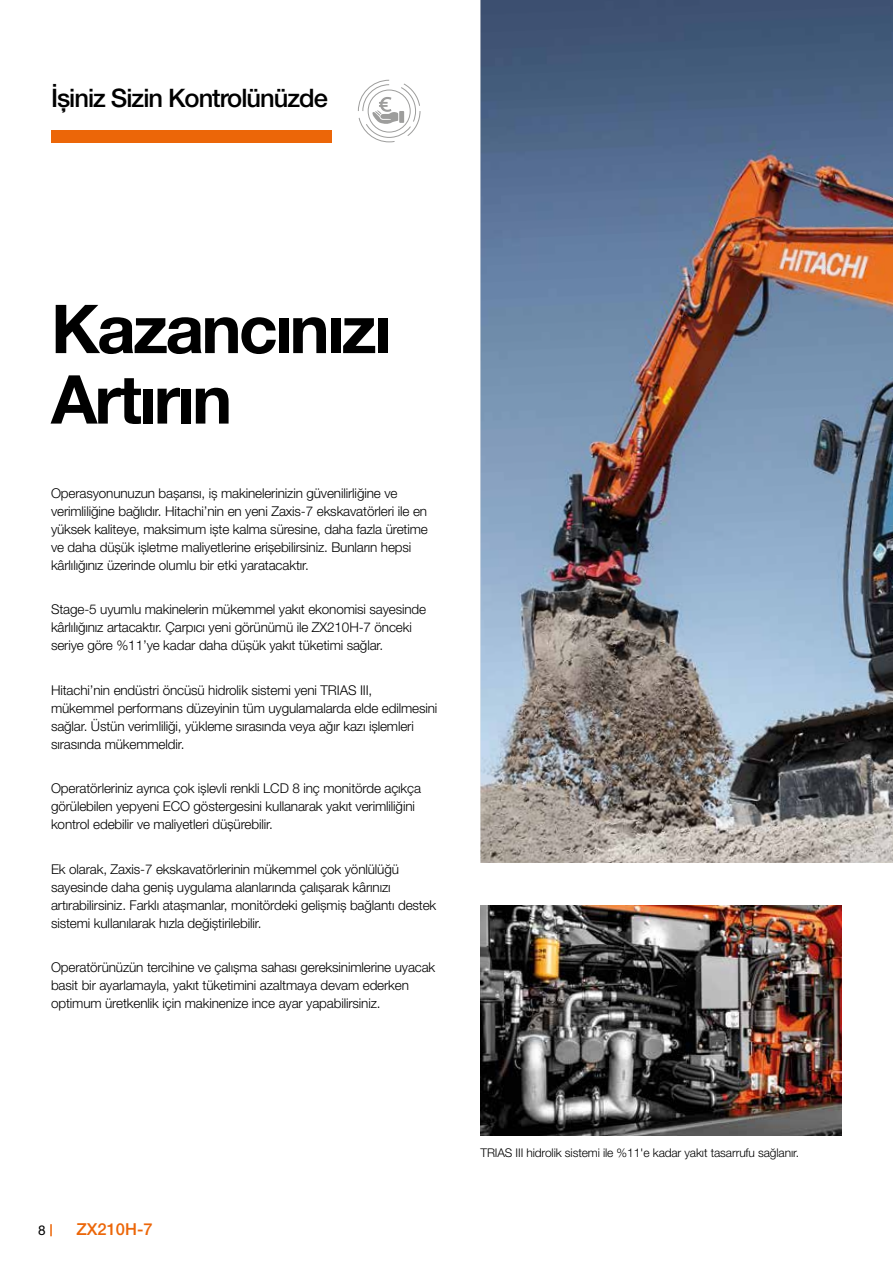
<style>
.page{position:relative;width:893px;height:1263px;background:#fff}
.page>*{position:absolute;margin:0;border:0;box-sizing:border-box;transform-origin:0 0}
.t1{font:700 67.5px/70.5px "Helvetica Neue LT Pro";letter-spacing:-.04em;color:#000}
.t2{font:500 25.5px "Helvetica Neue LT Pro";letter-spacing:-.04em;color:#000}
.t3{font:500 16.5px "Helvetica Neue LT Pro";color:#ec6608}
.t4{font:300 13.5px/18px "Helvetica Neue LT Pro";letter-spacing:-.01em;color:#000}
.t5{font:13.5px "Helvetica Neue LT Pro";color:#000}
.t6{font:300 12px "Helvetica Neue LT Pro";letter-spacing:-.01em;color:#000}
</style>
<div class="page">
<svg style="left:50px;top:1224px;width:2px;height:12px"></svg>
<img style="left:480px;top:0;width:413px;height:863px">
<img style="left:480px;top:906px;width:362px;height:229px">
<svg style="left:357px;top:79px;width:64px;height:64px"></svg>
<div style="left:51px;top:130px;width:280px;height:12px;background:#ec6608"></div>
<h2 class="t2" style="left:51px;top:83px;width:278px">İşiniz Sizin Kontrolünüzde</h2>
<h1 class="t1" style="left:51px;top:292px;width:342px">Kazancınızı<br>Artırın</h1>
<p class="t4" style="left:51px;top:484px;width:378px">Operasyonunuzun bașarısı, iș makinelerinizin güvenilirliğine ve verimliliğine bağlıdır. Hitachi’nin en yeni Zaxis-7 ekskavatörleri ile en yüksek kaliteye, maksimum iște kalma süresine, daha fazla üretime ve daha düșük işletme maliyetlerine erişebilirsiniz. Bunların hepsi kârlılığınız üzerinde olumlu bir etki yaratacaktır.</p>
<p class="t4" style="left:51px;top:600px;width:377px">Stage-5 uyumlu makinelerin mükemmel yakıt ekonomisi sayesinde kârlılığınız artacaktır. Çarpıcı yeni görünümü ile ZX210H-7 önceki seriye göre %11’ye kadar daha düşük yakıt tüketimi sağlar.</p>
<p class="t4" style="left:51px;top:681px;width:388px">Hitachi’nin endüstri öncüsü hidrolik sistemi yeni TRIAS III, mükemmel performans düzeyinin tüm uygulamalarda elde edilmesini sağlar. Üstün verimliliği, yükleme sırasında veya ağır kazı işlemleri sırasında mükemmeldir.</p>
<p class="t4" style="left:51px;top:779px;width:372px">Operatörleriniz ayrıca çok ișlevli renkli LCD 8 inç monitörde açıkça görülebilen yepyeni ECO göstergesini kullanarak yakıt verimliliğini kontrol edebilir ve maliyetleri düșürebilir.</p>
<p class="t4" style="left:51px;top:860px;width:387px">Ek olarak, Zaxis-7 ekskavatörlerinin mükemmel çok yönlülüğü sayesinde daha geniş uygulama alanlarında çalışarak kârınızı artırabilirsiniz. Farklı ataşmanlar, monitördeki gelişmiş bağlantı destek sistemi kullanılarak hızla değiştirilebilir.</p>
<p class="t4" style="left:51px;top:958px;width:386px">Operatörünüzün tercihine ve çalışma sahası gereksinimlerine uyacak basit bir ayarlamayla, yakıt tüketimini azaltmaya devam ederken optimum üretkenlik için makinenize ince ayar yapabilirsiniz.</p>
<p class="t5" style="left:38px;top:1222px;width:9px">8</p>
<p class="t3" style="left:77px;top:1220px;width:78px">ZX210H-7</p>
<p class="t6" style="left:480px;top:1145px;width:320px">TRIAS III hidrolik sistemi ile %11'e kadar yakıt tasarrufu sağlanır.</p>
</div>
